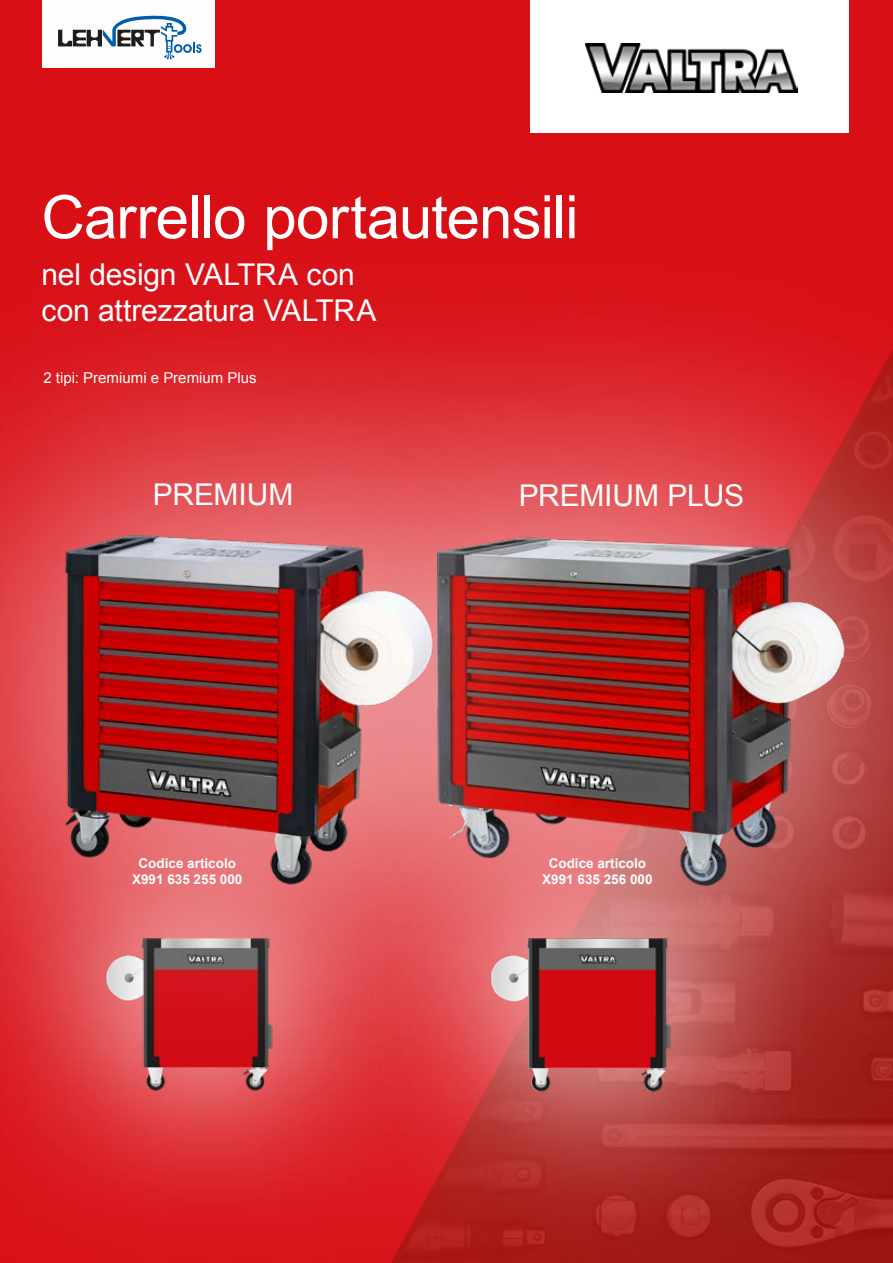
<style>
.page{position:relative;width:893px;height:1263px;background:#d90f16}
.page>*{position:absolute;margin:0;border:0;box-sizing:border-box;transform-origin:0 0}
.t1{font:60px "Arial";letter-spacing:-.015em;color:#fff}
.t2{font:30px/36px "Arial";letter-spacing:-.005em;color:#fff}
.t3{font:15px "Arial";color:#fff}
.t4{font:700 13.5px/16.2px "Arial";color:#fff;text-align:center}
</style>
<div class="page">
<div style="left:0;top:115px;width:893px;height:1148px;background:#fff;opacity:.5"></div>
<div style="left:162px;top:265px;width:731px;height:865px;background:#fff;opacity:.5"></div>
<img style="left:687px;top:520px;width:173px;height:378px">
<svg style="left:0;top:1129px;width:346px;height:102px;fill:#da1e24"></svg>
<svg style="left:346px;top:781px;width:478px;height:452px;background:#b03534"></svg>
<img style="left:687px;top:922px;width:16px;height:186px">
<div style="left:0;top:264px;width:687px;height:865px;background:#fff;opacity:.5"></div>
<img style="left:60px;top:492px;width:420px;height:407px">
<div style="left:43px;top:0;width:172px;height:68px;background:#fff"></div>
<svg style="left:58px;top:15px;width:144px;height:44px"></svg>
<div style="left:530px;top:0;width:319px;height:132px;background:#fff"></div>
<img style="left:586px;top:44px;width:212px;height:48px">
<h1 class="t1" style="left:41px;top:178px;width:539px">Carrello portautensili</h1>
<p class="t2" style="left:41px;top:256px;width:336px">nel design VALTRA con con attrezzatura VALTRA</p>
<p class="t3" style="left:43px;top:368px;width:215px">2 tipi: Premiumi e Premium Plus</p>
<p class="t2" style="left:153px;top:476px;width:142px">PREMIUM</p>
<p class="t2" style="left:519px;top:477px;width:227px">PREMIUM PLUS</p>
<p class="t4" style="left:132px;top:855px;width:112px">Codice articolo<br>X991 635 255 000</p>
<p class="t4" style="left:542px;top:855px;width:112px">Codice articolo<br>X991 635 256 000</p>
</div>
